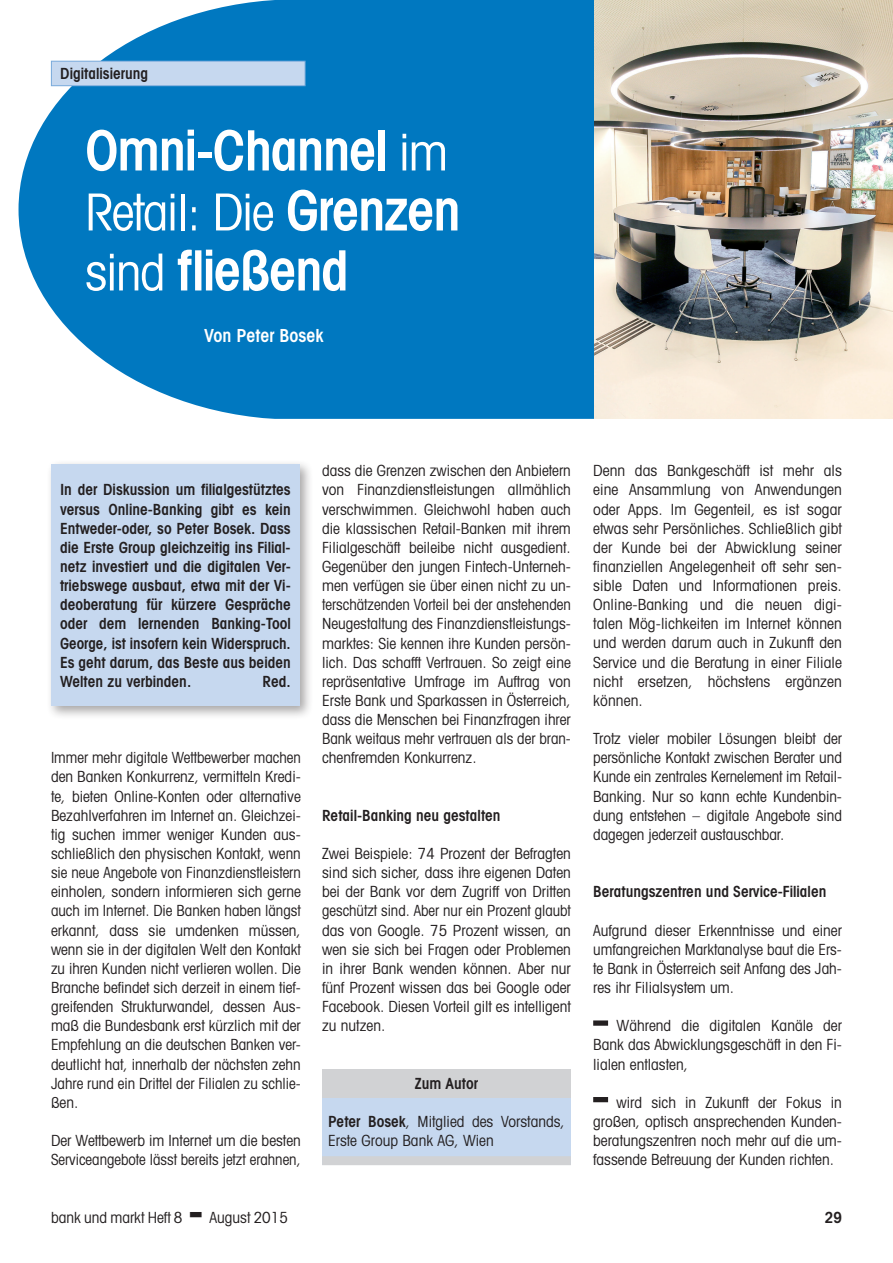
<style>
.page{position:relative;width:893px;height:1263px;background:#fff}
.page>*{position:absolute;margin:0;border:0;box-sizing:border-box;transform-origin:0 0}
.t1{font:600 condensed 55.5px "Avant Garde";letter-spacing:-.025em;color:#fff}
.t2{font:condensed 51px/60px "Avant Garde";letter-spacing:-.025em;color:#fff}
.t3{font:600 condensed 18px "Avant Garde";color:#fff}
.t4{font:condensed 15.3px/19.2px "Avant Garde";color:#231f20;text-align:justify}
.t5{font:600 condensed 15.3px/19.2px "Avant Garde";color:#231f20;text-align:justify}
.s1{font-weight:400;font-size:51px}
.s2{font-weight:600;font-size:55.5px}
.s3{font-weight:600}
</style>
<div class="page">
<div style="left:593px;top:1020px;width:15px;height:6px;background:#231f20"></div>
<div style="left:593px;top:1097px;width:15px;height:5px;background:#231f20"></div>
<svg style="left:19px;top:0;width:575px;height:419px;fill:#0078c0"></svg>
<div style="left:51px;top:61px;width:254px;height:25px;background:#c6d8ef"></div>
<div style="left:51px;top:61px;width:254px;height:25px;border:1px solid #7aabdb"></div>
<img style="left:594px;top:0;width:299px;height:419px">
<div style="left:46px;top:460px;width:267px;height:259px;background:#231f20;opacity:.4"></div>
<div style="left:51px;top:465px;width:249px;height:241px;background:#c6d8ef"></div>
<div style="left:322px;top:1092px;width:249px;height:73px;background:#c6d8ef"></div>
<div style="left:322px;top:1069px;width:249px;height:28px;background:#d1d2d4"></div>
<div style="left:322px;top:1156px;width:249px;height:9px;background:#d1d2d4"></div>
<p class="t5" style="left:60px;top:64px;width:89px">Digitalisierung</p>
<h1 class="t1" style="left:85px;top:117px;width:364px">Omni-Channel <span class="s1">im</span></h1>
<h2 class="t2" style="left:85px;top:181px;width:377px">Retail: Die <span class="s2">Grenzen</span></h2>
<h1 class="t1" style="left:85px;top:237px;width:265px"><span class="s1">sind</span> fließend</h1>
<h2 class="t2" style="left:90px;top:155px;width:412px"><span class="s2">Frauen</span> im Banking – die <span class="s2">Quote</span> kommt</h2>
<p class="t3" style="left:204px;top:325px;width:121px">Von Peter Bosek</p>
<p class="t5" style="left:60px;top:480px;width:232px">In der Diskussion um filialgestütztes versus Online-Banking gibt es kein Entweder-oder, so Peter Bosek. Dass die Erste Group gleichzeitig ins Filial&shy;netz investiert und die digitalen Ver&shy;triebswege ausbaut, etwa mit der Vi&shy;deoberatung für kürzere Gespräche oder dem lernenden Banking-Tool George, ist insofern kein Widerspruch.<br>Es geht darum, das Beste aus beiden Welten zu verbinden.</p>
<p class="t5" style="left:263px;top:671px;width:30px">Red.</p>
<p class="t4" style="left:51px;top:748px;width:251px">Immer mehr digitale Wettbewerber machen den Banken Konkurrenz, vermitteln Kredi&shy;te, bieten Online-Konten oder alternative Bezahlverfahren im Internet an. Gleichzei&shy;tig suchen immer weniger Kunden aus&shy;schließlich den physischen Kontakt, wenn sie neue Angebote von Finanzdienstleistern einholen, sondern informieren sich gerne auch im Internet. Die Banken haben längst erkannt, dass sie umdenken müssen, wenn sie in der digitalen Welt den Kontakt zu ihren Kunden nicht verlieren wollen. Die Branche befindet sich derzeit in einem tief&shy;greifenden Strukturwandel, dessen Aus&shy;maß die Bundesbank erst kürzlich mit der Empfehlung an die deutschen Banken ver&shy;deutlicht hat, innerhalb der nächsten zehn Jahre rund ein Drittel der Filialen zu schlie&shy;ßen.</p>
<p class="t4" style="left:51px;top:1130px;width:251px">Der Wettbewerb im Internet um die besten<br>Serviceangebote lässt bereits jetzt erahnen,</p>
<p class="t4" style="left:322px;top:461px;width:250px">dass die Grenzen zwischen den Anbietern von Finanzdienstleistungen allmählich verschwimmen. Gleichwohl haben auch die klassischen Retail-Banken mit ihrem Filialgeschäft beileibe nicht ausgedient.<br>Gegenüber den jungen Fintech-Unterneh&shy;men verfügen sie über einen nicht zu un&shy;terschätzenden Vorteil bei der anstehenden Neugestaltung des Finanzdienstleistungs&shy;marktes: Sie kennen ihre Kunden persön&shy;lich. Das schafft Vertrauen. So zeigt eine repräsentative Umfrage im Auftrag von Erste Bank und Sparkassen in Österreich, dass die Menschen bei Finanzfragen ihrer Bank weitaus mehr vertrauen als der bran&shy;chenfremden Konkurrenz.</p>
<p class="t5" style="left:322px;top:805px;width:180px">Retail-Banking neu gestalten</p>
<p class="t4" style="left:322px;top:843px;width:250px">Zwei Beispiele: 74 Prozent der Befragten sind sich sicher, dass ihre eigenen Daten bei der Bank vor dem Zugriff von Dritten geschützt sind. Aber nur ein Prozent glaubt das von Google. 75 Prozent wissen, an wen sie sich bei Fragen oder Problemen in ihrer Bank wenden können. Aber nur fünf Prozent wissen das bei Google oder Facebook. Diesen Vorteil gilt es intelligent zu nutzen.</p>
<p class="t5" style="left:415px;top:1073px;width:65px">Zum Autor</p>
<p class="t4" style="left:328px;top:1111px;width:238px"><span class="s3">Peter Bosek</span>, Mitglied des Vorstands,<br>Erste Group Bank AG, Wien</p>
<p class="t4" style="left:593px;top:461px;width:250px">Denn das Bankgeschäft ist mehr als eine Ansammlung von Anwendungen oder Apps. Im Gegenteil, es ist sogar etwas sehr Persönliches. Schließlich gibt der Kunde bei der Abwicklung seiner finanziellen Angelegenheit oft sehr sen&shy;sible Daten und Informationen preis.<br>Online-Banking und die neuen digi&shy;talen Mög-lichkeiten im Internet können und werden darum auch in Zukunft den Service und die Beratung in einer Filiale nicht ersetzen, höchstens ergänzen können.</p>
<p class="t4" style="left:593px;top:729px;width:250px">Trotz vieler mobiler Lösungen bleibt der persönliche Kontakt zwischen Berater und Kunde ein zentrales Kernelement im Retail-Banking. Nur so kann echte Kundenbin&shy;dung entstehen – digitale Angebote sind dagegen jederzeit austauschbar.</p>
<p class="t5" style="left:593px;top:882px;width:235px">Beratungszentren und Service-Filialen</p>
<p class="t4" style="left:593px;top:920px;width:250px">Aufgrund dieser Erkenntnisse und einer umfangreichen Marktanalyse baut die Ers&shy;te Bank in Österreich seit Anfang des Jah&shy;res ihr Filialsystem um.</p>
<p class="t4" style="left:593px;top:1016px;width:250px;text-indent:23px">Während die digitalen Kanäle der Bank das Abwicklungsgeschäft in den Fi&shy;lialen entlasten,</p>
<p class="t4" style="left:593px;top:1092px;width:250px;text-indent:23px">wird sich in Zukunft der Fokus in großen, optisch ansprechenden Kunden&shy;beratungszentren noch mehr auf die um&shy;fassende Betreuung der Kunden richten.</p>
<p class="t4" style="left:51px;top:1207px;width:133px">bank und markt Heft 8</p>
<p class="t4" style="left:209px;top:1207px;width:80px">August 2015</p>
<p class="t5" style="left:825px;top:1207px;width:19px">29</p>
</div>
